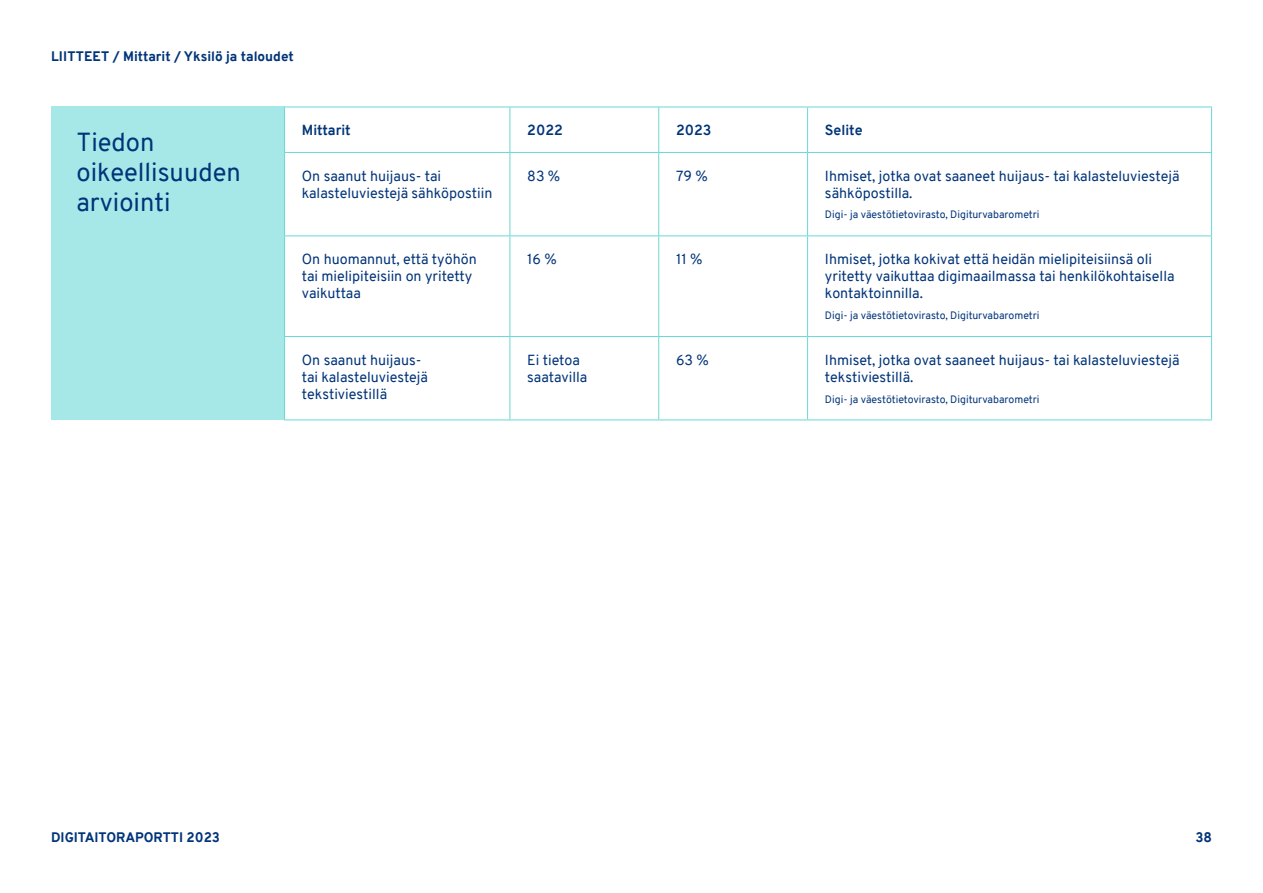
<style>
.page{position:relative;width:1263px;height:893px;background:#fff}
.page>*{position:absolute;margin:0;border:0;box-sizing:border-box;transform-origin:0 0}
.Table_H1{font:25.5px/30px "Overpass";color:#003479}
.TABLE_LEIPIS_2023{font:14.25px/17.2px "Overpass";color:#003479}
.TABLE_LEIPIS_2023-2{font:700 14.25px "Overpass";color:#003479}
.t1{font:800 13.5px "Overpass";color:#003479}
.TABLE__LÄHDE_2023{font:10.5px "Overpass";color:#003479}
</style>
<div class="page">
<div style="left:51px;top:107px;width:233px;height:313px;background:#a5e8e7"></div>
<svg style="left:285px;top:108px;width:926px;height:312px"></svg>
<hr style="left:284px;top:107px;width:226px;height:1px;background:#69d8d7">
<hr style="left:284px;top:107px;width:1px;height:45px;background:#69d8d7">
<hr style="left:510px;top:107px;width:149px;height:1px;background:#69d8d7">
<hr style="left:509px;top:107px;width:1px;height:45px;background:#69d8d7">
<hr style="left:659px;top:107px;width:148px;height:1px;background:#69d8d7">
<hr style="left:658px;top:107px;width:1px;height:45px;background:#69d8d7">
<hr style="left:807px;top:107px;width:405px;height:1px;background:#69d8d7">
<hr style="left:807px;top:107px;width:1px;height:45px;background:#69d8d7">
<hr style="left:1211px;top:107px;width:1px;height:45px;background:#69d8d7">
<hr style="left:284px;top:152px;width:226px;height:1px;background:#69d8d7">
<hr style="left:284px;top:153px;width:1px;height:82px;background:#69d8d7">
<hr style="left:510px;top:152px;width:149px;height:1px;background:#69d8d7">
<hr style="left:509px;top:153px;width:1px;height:82px;background:#69d8d7">
<hr style="left:659px;top:152px;width:148px;height:1px;background:#69d8d7">
<hr style="left:658px;top:153px;width:1px;height:82px;background:#69d8d7">
<hr style="left:807px;top:152px;width:405px;height:1px;background:#69d8d7">
<hr style="left:807px;top:153px;width:1px;height:82px;background:#69d8d7">
<hr style="left:1211px;top:153px;width:1px;height:82px;background:#69d8d7">
<hr style="left:284px;top:235px;width:226px;height:1px;background:#69d8d7">
<hr style="left:284px;top:236px;width:1px;height:100px;background:#69d8d7">
<hr style="left:510px;top:235px;width:149px;height:1px;background:#69d8d7">
<hr style="left:509px;top:236px;width:1px;height:100px;background:#69d8d7">
<hr style="left:659px;top:235px;width:148px;height:1px;background:#69d8d7">
<hr style="left:658px;top:236px;width:1px;height:100px;background:#69d8d7">
<hr style="left:807px;top:235px;width:405px;height:1px;background:#69d8d7">
<hr style="left:807px;top:236px;width:1px;height:100px;background:#69d8d7">
<hr style="left:1211px;top:236px;width:1px;height:100px;background:#69d8d7">
<hr style="left:284px;top:336px;width:226px;height:1px;background:#69d8d7">
<hr style="left:284px;top:337px;width:1px;height:83px;background:#69d8d7">
<hr style="left:510px;top:336px;width:149px;height:1px;background:#69d8d7">
<hr style="left:509px;top:337px;width:1px;height:83px;background:#69d8d7">
<hr style="left:659px;top:336px;width:148px;height:1px;background:#69d8d7">
<hr style="left:658px;top:337px;width:1px;height:83px;background:#69d8d7">
<hr style="left:807px;top:336px;width:405px;height:1px;background:#69d8d7">
<hr style="left:807px;top:337px;width:1px;height:83px;background:#69d8d7">
<hr style="left:1211px;top:337px;width:1px;height:83px;background:#69d8d7">
<hr style="left:284px;top:420px;width:226px;height:1px;background:#69d8d7">
<hr style="left:510px;top:420px;width:149px;height:1px;background:#69d8d7">
<hr style="left:659px;top:420px;width:148px;height:1px;background:#69d8d7">
<hr style="left:807px;top:420px;width:405px;height:1px;background:#69d8d7">
<p class="t1" style="left:51px;top:47px;width:244px">LIITTEET / Mittarit / Yksilö ja taloudet</p>
<p class="Table_H1" style="left:77px;top:128px;width:166px">Tiedon oikeellisuuden arviointi</p>
<p class="TABLE_LEIPIS_2023-2" style="left:302px;top:120px;width:50px">Mittarit</p>
<p class="TABLE_LEIPIS_2023-2" style="left:527px;top:120px;width:37px">2022</p>
<p class="TABLE_LEIPIS_2023-2" style="left:676px;top:120px;width:37px">2023</p>
<p class="TABLE_LEIPIS_2023-2" style="left:825px;top:120px;width:39px">Selite</p>
<p class="TABLE_LEIPIS_2023" style="left:302px;top:167px;width:192px">On saanut huijaus- tai kalasteluviestejä sähköpostiin</p>
<p class="TABLE_LEIPIS_2023" style="left:527px;top:167px;width:35px">83 %</p>
<p class="TABLE_LEIPIS_2023" style="left:676px;top:167px;width:33px">79 %</p>
<p class="TABLE_LEIPIS_2023" style="left:825px;top:167px;width:356px">Ihmiset, jotka ovat saaneet huijaus- tai kalasteluviestejä sähköpostilla.</p>
<p class="TABLE__LÄHDE_2023" style="left:825px;top:207px;width:216px">Digi- ja väestötietovirasto, Digiturvabarometri</p>
<p class="TABLE_LEIPIS_2023" style="left:302px;top:250px;width:176px">On huomannut, että työhön tai mielipiteisiin on yritetty vaikuttaa</p>
<p class="TABLE_LEIPIS_2023" style="left:527px;top:250px;width:31px">16 %</p>
<p class="TABLE_LEIPIS_2023" style="left:676px;top:250px;width:28px">11 %</p>
<p class="TABLE_LEIPIS_2023" style="left:825px;top:250px;width:351px">Ihmiset, jotka kokivat että heidän mielipiteisiinsä oli yritetty vaikuttaa digimaailmassa tai henkilökohtaisella kontaktoinnilla.</p>
<p class="TABLE__LÄHDE_2023" style="left:825px;top:308px;width:216px">Digi- ja väestötietovirasto, Digiturvabarometri</p>
<p class="TABLE_LEIPIS_2023" style="left:302px;top:351px;width:128px">On saanut huijaus&shy;tai kalasteluviestejä tekstiviestillä</p>
<p class="TABLE_LEIPIS_2023" style="left:527px;top:351px;width:62px">Ei tietoa saatavilla</p>
<p class="TABLE_LEIPIS_2023" style="left:676px;top:351px;width:34px">63 %</p>
<p class="TABLE_LEIPIS_2023" style="left:825px;top:351px;width:356px">Ihmiset, jotka ovat saaneet huijaus- tai kalasteluviestejä tekstiviestillä.</p>
<p class="TABLE__LÄHDE_2023" style="left:825px;top:391px;width:216px">Digi- ja väestötietovirasto, Digiturvabarometri</p>
<p class="t1" style="left:51px;top:828px;width:171px">DIGITAITORAPORTTI 2023</p>
<p class="t1" style="left:1195px;top:828px;width:18px">38</p>
</div>
